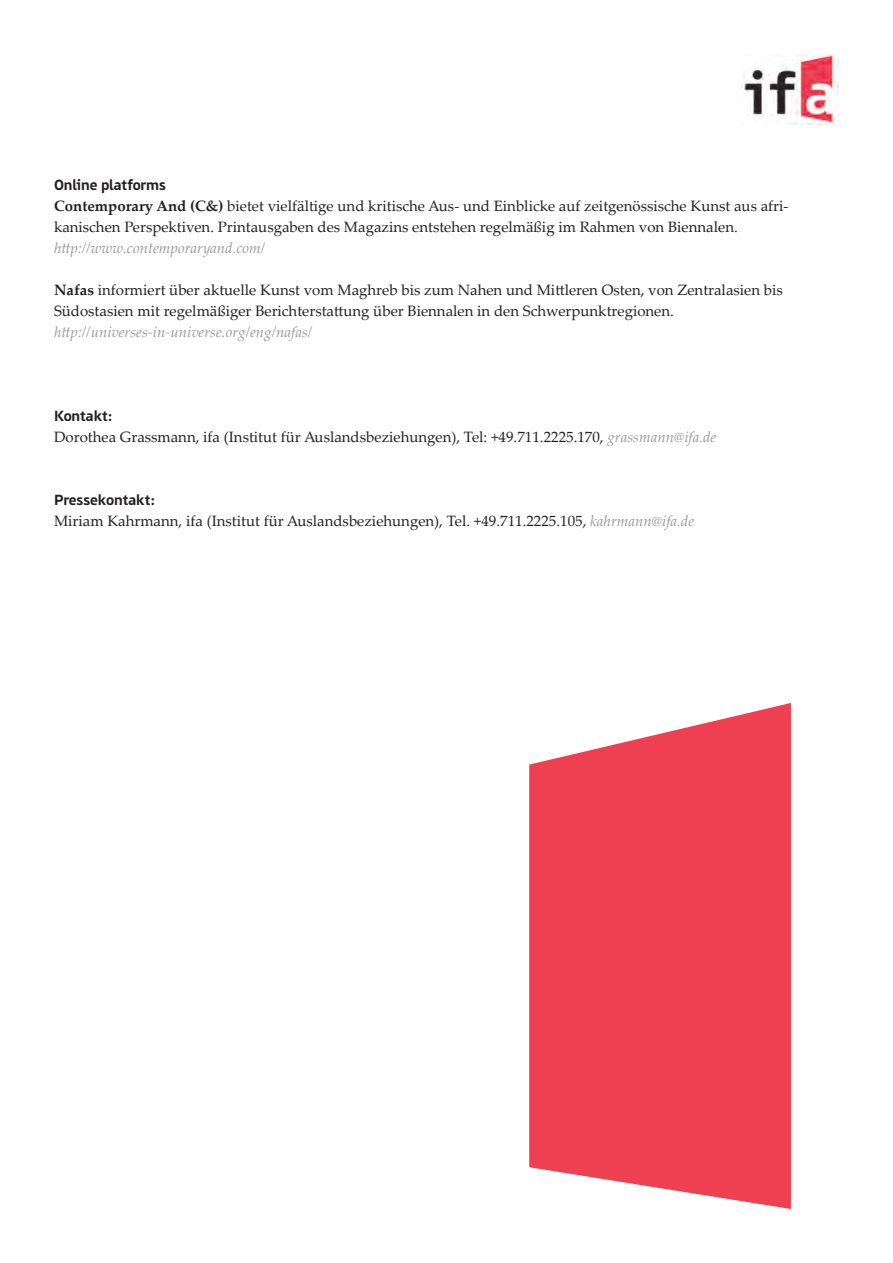
<style>
.page{position:relative;width:893px;height:1263px;background:#fff}
.page>*{position:absolute;margin:0;border:0;box-sizing:border-box;transform-origin:0 0}
.t1{font:15px/21px "Palatino Linotype";color:#231f20}
.t2{font:italic 15px "Palatino Linotype";color:#999}
.t3{font:700 15px "Instifaus 130916";color:#231f20}
.s1{font-weight:700}
.s2{font-style:italic;color:#999}
</style>
<div class="page">
<img style="left:741px;top:54px;width:98px;height:70px">
<svg style="left:529px;top:703px;width:262px;height:506px;background:#ef5363"></svg>
<p class="t3" style="left:54px;top:175px;width:114px">Online platforms</p>
<p class="t1" style="left:54px;top:194px;width:736px"><span class="s1">Contemporary And (C&amp;)</span> bietet vielfältige und kritische Aus- und Einblicke auf zeitgenössische Kunst aus afri&shy;kanischen Perspektiven. Printausgaben des Magazins entstehen regelmäßig im Rahmen von Biennalen.</p>
<p class="t2" style="left:54px;top:237px;width:213px">http://www.contemporaryand.com/</p>
<p class="t1" style="left:54px;top:278px;width:730px"><span class="s1">Nafas</span> informiert über aktuelle Kunst vom Maghreb bis zum Nahen und Mittleren Osten, von Zentralasien bis<br>Südostasien mit regelmäßiger Berichterstattung über Biennalen in den Schwerpunktregionen.</p>
<p class="t2" style="left:54px;top:321px;width:260px">http://universes-in-universe.org/eng/nafas/</p>
<p class="t3" style="left:54px;top:406px;width:60px">Kontakt:</p>
<p class="t1" style="left:54px;top:425px;width:664px">Dorothea Grassmann, ifa (Institut für Auslandsbeziehungen), Tel: +49.711.2225.170, <span class="s2">grassmann@ifa.de</span></p>
<p class="t3" style="left:54px;top:490px;width:102px">Pressekontakt:</p>
<p class="t1" style="left:54px;top:509px;width:642px">Miriam Kahrmann, ifa (Institut für Auslandsbeziehungen), Tel. +49.711.2225.105, <span class="s2">kahrmann@ifa.de</span></p>
</div>
